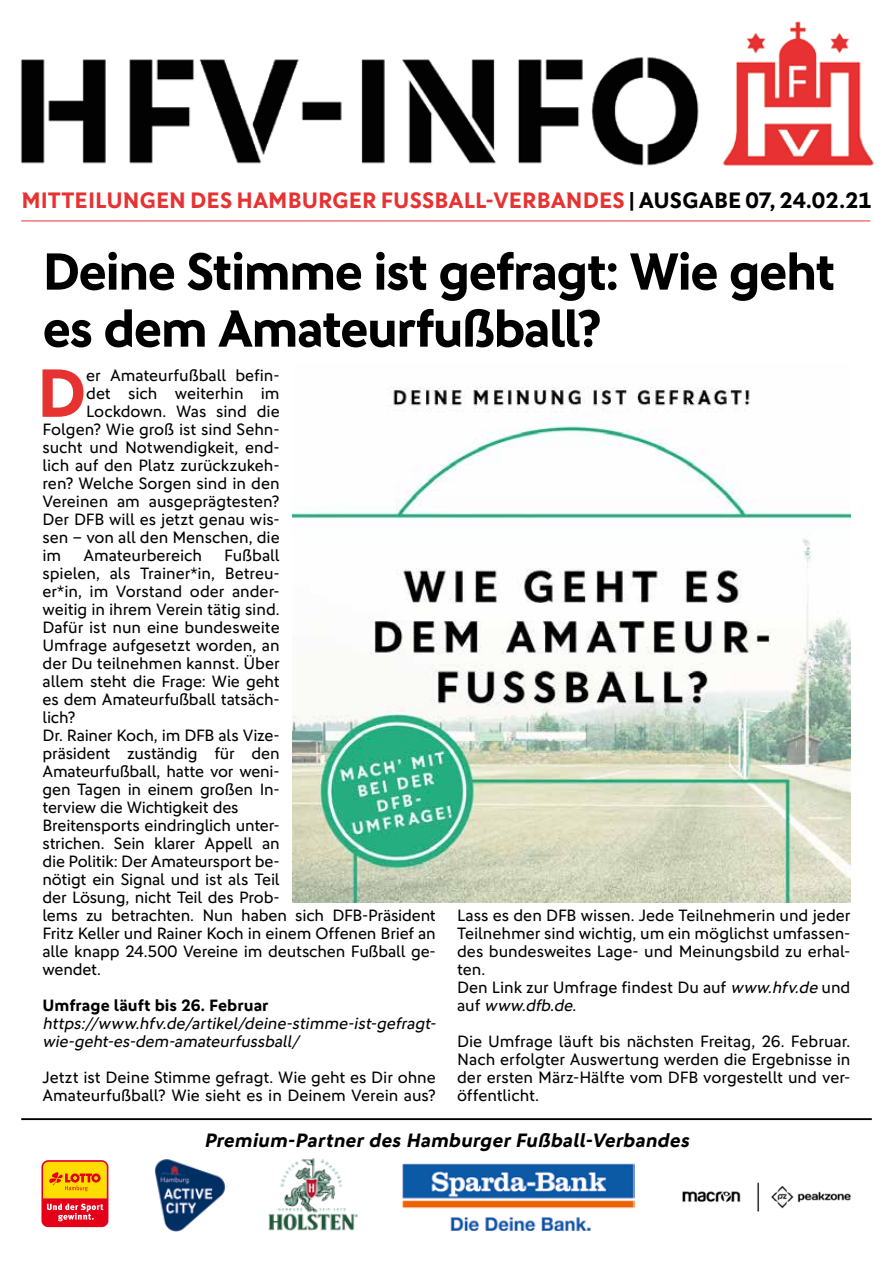
<style>
.page{position:relative;width:893px;height:1263px;background:#fff}
.page>*{position:absolute;margin:0;border:0;box-sizing:border-box;transform-origin:0 0}
.t1{font:700 68.7px "DFB Sans";color:#e73232}
.t2{font:700 52.5px/57px "DFB Sans";letter-spacing:-.035em;color:#000}
.t3{font:700 22.5px "DFB Sans";letter-spacing:.005em;color:#e73232}
.t4{font:italic 700 19.5px "DFB Sans";color:#000}
.t5{font:16.5px/18px "DFB Sans";letter-spacing:-.005em;color:#000}
.t6{font:italic 16.5px/18px "DFB Sans";color:#000}
.t7{font:700 16.5px "DFB Sans";color:#000}
.s1{color:#000}
.s2{font-style:italic}
</style>
<div class="page">
<hr style="left:21px;top:1118px;width:851px;height:2px;background:#000">
<svg style="left:41px;top:1160px;width:67px;height:67px;background:#f17621"></svg>
<img style="left:268px;top:1158px;width:90px;height:73px">
<img style="left:154px;top:1159px;width:73px;height:73px">
<img style="left:682px;top:1182px;width:169px;height:30px">
<img style="left:20px;top:21px;width:854px;height:145px">
<hr style="left:21px;top:221px;width:849px;height:1px;background:#e73232">
<img style="left:402px;top:1163px;width:232px;height:68px">
<img style="left:292px;top:387px;width:558px;height:515px">
<h3 class="t3" style="left:21px;top:186px;width:852px">MITTEILUNGEN DES HAMBURGER FUSSBALL-VERBANDES <span class="s1">| AUSGABE 07, 24.02.21</span></h3>
<h2 class="t2" style="left:43px;top:242px;width:794px">Deine Stimme ist gefragt: Wie geht es dem Amateurfußball?</h2>
<h1 class="t1" style="left:37px;top:352px;width:51px">D</h1>
<p class="t5" style="left:86px;top:366px;width:195px">er Amateurfußball befin-</p>
<p class="t5" style="left:86px;top:384px;width:195px">det sich weiterhin im</p>
<p class="t5" style="left:86px;top:402px;width:195px">Lockdown. Was sind die</p>
<p class="t5" style="left:43px;top:420px;width:239px">Folgen? Wie groß ist sind Sehn-</p>
<p class="t5" style="left:43px;top:438px;width:239px">sucht und Notwendigkeit, end-</p>
<p class="t5" style="left:43px;top:456px;width:239px">lich auf den Platz zurückzukeh-</p>
<p class="t5" style="left:43px;top:474px;width:239px">ren? Welche Sorgen sind in den</p>
<p class="t5" style="left:43px;top:492px;width:239px">Vereinen am ausgeprägtesten?</p>
<p class="t5" style="left:43px;top:510px;width:239px">Der DFB will es jetzt genau wis-</p>
<p class="t5" style="left:43px;top:528px;width:239px">sen – von all den Menschen, die</p>
<p class="t5" style="left:43px;top:546px;width:20px">im</p>
<p class="t5" style="left:83px;top:546px;width:120px">Amateurbereich</p>
<p class="t5" style="left:43px;top:546px;width:395px;text-indent:182px">Fußball<br>spielen, als Trainer*in, Betreu-<br>er*in, im Vorstand oder ander-<br>weitig in ihrem Verein tätig sind.<br>Dafür ist nun eine bundesweite<br>Umfrage aufgesetzt worden, an<br>der Du teilnehmen kannst. Über<br>allem steht die Frage: Wie geht<br>es dem Amateurfußball tatsäch-<br>lich?<br>Dr. Rainer Koch, im DFB als Vize-<br>präsident zuständig für den<br>Amateurfußball, hatte vor weni-<br>gen Tagen in einem großen In-<br>terview die Wichtigkeit des<br>Breitensports eindringlich unter-<br>strichen. Sein klarer Appell an<br>die Politik: Der Amateursport be-<br>nötigt ein Signal und ist als Teil<br>der Lösung, nicht Teil des Prob-<br>lems zu betrachten. Nun haben sich DFB-Präsident<br>Fritz Keller und Rainer Koch in einem Offenen Brief an alle knapp 24.500 Vereine im deutschen Fußball ge&shy;wendet.</p>
<p class="t7" style="left:43px;top:995px;width:228px">Umfrage läuft bis 26. Februar</p>
<p class="t6" style="left:43px;top:1014px;width:398px">https://www.hfv.de/artikel/deine-stimme-ist-gefragt&shy;wie-geht-es-dem-amateurfussball/</p>
<p class="t5" style="left:43px;top:1068px;width:395px">Jetzt ist Deine Stimme gefragt. Wie geht es Dir ohne<br>Amateurfußball? Wie sieht es in Deinem Verein aus?</p>
<p class="t5" style="left:457px;top:906px;width:395px">Lass es den DFB wissen. Jede Teilnehmerin und jeder Teilnehmer sind wichtig, um ein möglichst umfassen&shy;des bundesweites Lage- und Meinungsbild zu erhal&shy;ten.<br>Den Link zur Umfrage findest Du auf <span class="s2">www.hfv.de</span>und a u f <span class="s2">www.dfb.de</span>.</p>
<p class="t5" style="left:457px;top:1032px;width:395px;text-align:justify">Die Umfrage läuft bis nächsten Freitag, 26. Februar.<br>Nach erfolgter Auswertung werden die Ergebnisse in der ersten März-Hälfte vom DFB vorgestellt und ver&shy;öffentlicht.</p>
<p class="t4" style="left:204px;top:1128px;width:490px">Premium-Partner des Hamburger Fußball-Verbandes</p>
</div>
